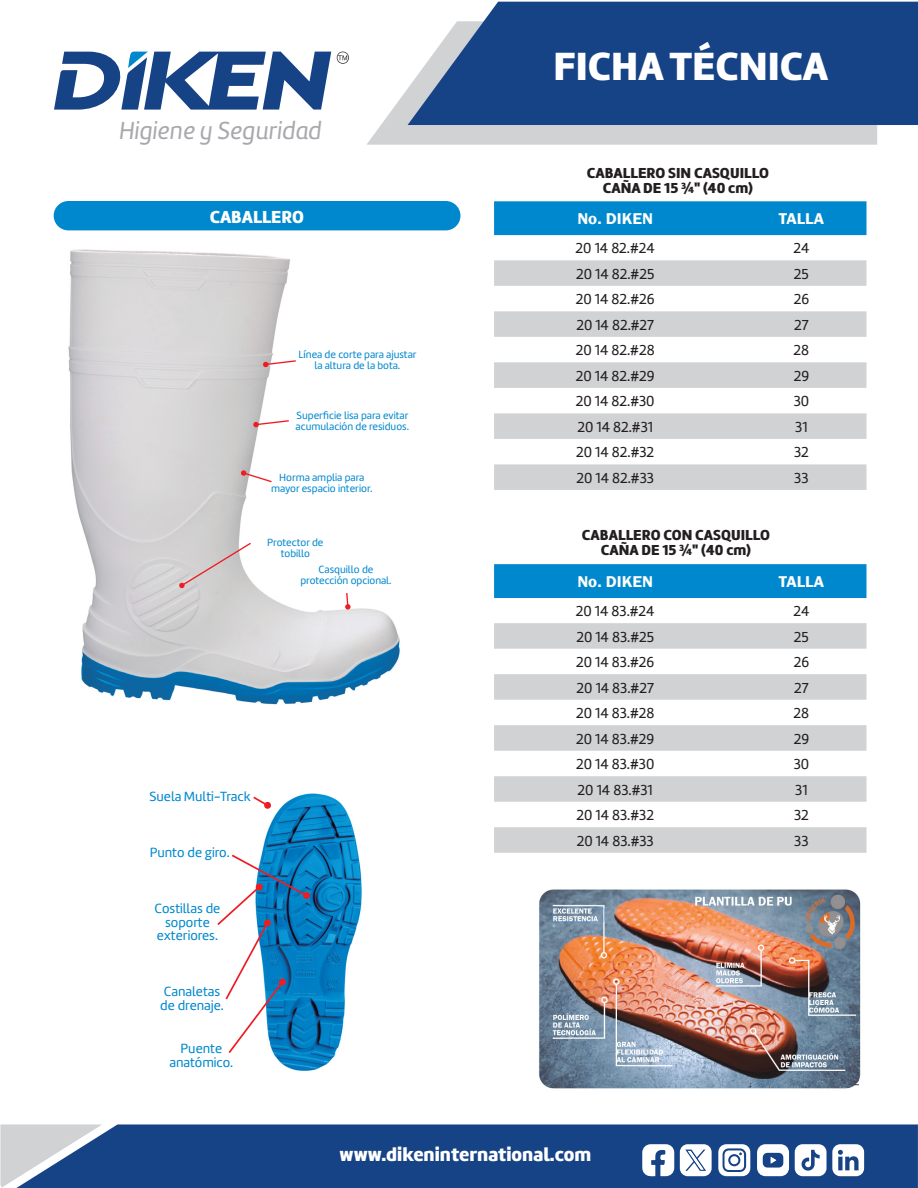
<style>
.page{position:relative;width:918px;height:1188px;background:#fff}
.page>*{position:absolute;margin:0;border:0;box-sizing:border-box;transform-origin:0 0}
.t1{font:40.8px "Amelia Basic Black";color:#fff}
.t2{font:25.5px "Amelia Basic Italic";color:#a8a9ad}
.t3{font:19.5px "Amelia Basic Black";color:#fff}
.t4{font:18px "Amelia Basic Black";color:#fff}
.t5{font:600 16.05px "Franklin Gothic";color:#fff;scale:1.05 1}
.NO__DIKEN{font:15px "Amelia Basic";color:#231f20}
.TEXTO_SOBRE_TABLA{font:15px "Amelia Basic Black";color:#231f20}
.Letras_Azules{font:13.8px/13.8px "Amelia Basic";color:#0088ce;text-align:center}
.Letras_Azules-2{font:10.8px/10.8px "Amelia Basic";color:#0088ce;text-align:center}
</style>
<div class="page">
<svg style="left:367px;top:88px;width:510px;height:57px;background:#d5d6d8"></svg>
<svg style="left:408px;top:2px;width:510px;height:123px;background:#2b5490"></svg>
<div style="left:102px;top:1124px;width:816px;height:64px;background:#164386"></div>
<svg style="left:0;top:1124px;width:102px;height:64px;background:#95a6be"></svg>
<svg style="left:54px;top:51px;width:277px;height:59px"></svg>
<svg style="left:337px;top:52px;width:12px;height:12px"></svg>
<svg style="left:680px;top:1144px;width:32px;height:32px"></svg>
<svg style="left:642px;top:1144px;width:32px;height:32px"></svg>
<svg style="left:718px;top:1144px;width:32px;height:32px"></svg>
<div style="left:730px;top:1156px;width:8px;height:8px;background:#fff;border-radius:50%"></div>
<svg style="left:757px;top:1144px;width:32px;height:32px"></svg>
<svg style="left:795px;top:1144px;width:69px;height:32px"></svg>
<img style="left:262px;top:793px;width:100px;height:278px">
<img style="left:68px;top:249px;width:332px;height:456px">
<svg style="left:263px;top:359px;width:34px;height:9px"></svg>
<svg style="left:253px;top:419px;width:37px;height:9px"></svg>
<svg style="left:241px;top:470px;width:32px;height:13px"></svg>
<svg style="left:179px;top:541px;width:73px;height:47px;background:#d3cbcb"></svg>
<svg style="left:345px;top:592px;width:6px;height:18px"></svg>
<div style="left:494px;top:201px;width:373px;height:34px;background:#0088ce"></div>
<svg style="left:494px;top:235px;width:373px;height:1px"></svg>
<svg style="left:494px;top:260px;width:373px;height:179px;fill:#d1d2d4"></svg>
<div style="left:494px;top:464px;width:373px;height:26px;background:#d1d2d4"></div>
<div style="left:494px;top:564px;width:373px;height:34px;background:#0088ce"></div>
<svg style="left:494px;top:623px;width:373px;height:230px;fill:#d1d2d4"></svg>
<svg style="left:253px;top:795px;width:19px;height:14px"></svg>
<svg style="left:217px;top:853px;width:92px;height:202px"></svg>
<div style="left:279px;top:979px;width:7px;height:7px;background:#ee1d23;border-radius:50%"></div>
<div style="left:54px;top:201px;width:406px;height:29px;background:#0088ce;border-radius:15px"></div>
<img style="left:539px;top:889px;width:322px;height:200px">
<h2 class="t2" style="left:119px;top:116px;width:204px">Higiene y Seguridad</h2>
<p class="t4" style="left:210px;top:206px;width:96px">CABALLERO</p>
<p class="Letras_Azules-2" style="left:298px;top:349px;width:120px">Línea de corte para ajustar</p>
<p class="Letras_Azules-2" style="left:314px;top:360px;width:87px">la altura de la bota.</p>
<p class="Letras_Azules-2" style="left:296px;top:410px;width:115px;text-align:left">Superficie lisa para evitar acumulación de residuos.</p>
<p class="Letras_Azules-2" style="left:279px;top:472px;width:87px">Horma amplia para</p>
<p class="Letras_Azules-2" style="left:271px;top:483px;width:103px">mayor espacio interior.</p>
<p class="Letras_Azules-2" style="left:267px;top:537px;width:58px">Protector de tobillo</p>
<p class="Letras_Azules-2" style="left:300px;top:564px;width:93px">Casquillo de protección opcional.</p>
<p class="Letras_Azules" style="left:149px;top:790px;width:103px">Suela Multi-Track</p>
<p class="Letras_Azules" style="left:150px;top:846px;width:82px">Punto de giro.</p>
<p class="Letras_Azules" style="left:155px;top:901px;width:67px">Costillas de soporte exteriores.</p>
<p class="Letras_Azules" style="left:160px;top:985px;width:65px;text-align:left">Canaletas de drenaje.</p>
<p class="Letras_Azules" style="left:181px;top:1041px;width:43px">Puente</p>
<p class="Letras_Azules" style="left:169px;top:1055px;width:65px">anatómico.</p>
<h1 class="t1" style="left:553px;top:41px;width:276px">FICHA TÉCNICA</h1>
<p class="TEXTO_SOBRE_TABLA" style="left:587px;top:164px;width:184px">CABALLERO SIN CASQUILLO</p>
<p class="TEXTO_SOBRE_TABLA" style="left:603px;top:179px;width:152px">CAÑA DE 15 ¾" (40 cm)</p>
<p class="t5" style="left:577px;top:209px;width:74px">No. DIKEN</p>
<p class="t5" style="left:779px;top:209px;width:44px">TALLA</p>
<p class="NO__DIKEN" style="left:576px;top:240px;width:81px">20 14 82.#24</p>
<p class="NO__DIKEN" style="left:793px;top:240px;width:17px">24</p>
<p class="NO__DIKEN" style="left:576px;top:265px;width:80px">20 14 82.#25</p>
<p class="NO__DIKEN" style="left:794px;top:265px;width:17px">25</p>
<p class="NO__DIKEN" style="left:576px;top:291px;width:80px">20 14 82.#26</p>
<p class="NO__DIKEN" style="left:794px;top:291px;width:17px">26</p>
<p class="NO__DIKEN" style="left:576px;top:316px;width:79px">20 14 82.#27</p>
<p class="NO__DIKEN" style="left:794px;top:316px;width:16px">27</p>
<p class="NO__DIKEN" style="left:576px;top:342px;width:80px">20 14 82.#28</p>
<p class="NO__DIKEN" style="left:794px;top:342px;width:17px">28</p>
<p class="NO__DIKEN" style="left:576px;top:367px;width:80px">20 14 82.#29</p>
<p class="NO__DIKEN" style="left:794px;top:367px;width:17px">29</p>
<p class="NO__DIKEN" style="left:576px;top:393px;width:80px">20 14 82.#30</p>
<p class="NO__DIKEN" style="left:794px;top:393px;width:17px">30</p>
<p class="NO__DIKEN" style="left:577px;top:418px;width:77px">20 14 82.#31</p>
<p class="NO__DIKEN" style="left:795px;top:418px;width:14px">31</p>
<p class="NO__DIKEN" style="left:576px;top:444px;width:80px">20 14 82.#32</p>
<p class="NO__DIKEN" style="left:794px;top:444px;width:16px">32</p>
<p class="NO__DIKEN" style="left:576px;top:469px;width:79px">20 14 82.#33</p>
<p class="NO__DIKEN" style="left:794px;top:469px;width:16px">33</p>
<p class="TEXTO_SOBRE_TABLA" style="left:582px;top:525px;width:190px">CABALLERO CON CASQUILLO</p>
<p class="TEXTO_SOBRE_TABLA" style="left:601px;top:540px;width:152px">CAÑA DE 15 ¾" (40 cm)</p>
<p class="t5" style="left:577px;top:572px;width:74px">No. DIKEN</p>
<p class="t5" style="left:779px;top:572px;width:44px">TALLA</p>
<p class="NO__DIKEN" style="left:576px;top:602px;width:80px">20 14 83.#24</p>
<p class="NO__DIKEN" style="left:793px;top:602px;width:17px">24</p>
<p class="NO__DIKEN" style="left:576px;top:628px;width:79px">20 14 83.#25</p>
<p class="NO__DIKEN" style="left:794px;top:628px;width:17px">25</p>
<p class="NO__DIKEN" style="left:576px;top:653px;width:80px">20 14 83.#26</p>
<p class="NO__DIKEN" style="left:794px;top:653px;width:17px">26</p>
<p class="NO__DIKEN" style="left:577px;top:679px;width:79px">20 14 83.#27</p>
<p class="NO__DIKEN" style="left:794px;top:679px;width:16px">27</p>
<p class="NO__DIKEN" style="left:576px;top:704px;width:80px">20 14 83.#28</p>
<p class="NO__DIKEN" style="left:794px;top:704px;width:17px">28</p>
<p class="NO__DIKEN" style="left:576px;top:730px;width:80px">20 14 83.#29</p>
<p class="NO__DIKEN" style="left:794px;top:730px;width:17px">29</p>
<p class="NO__DIKEN" style="left:576px;top:755px;width:80px">20 14 83.#30</p>
<p class="NO__DIKEN" style="left:794px;top:755px;width:17px">30</p>
<p class="NO__DIKEN" style="left:578px;top:781px;width:77px">20 14 83.#31</p>
<p class="NO__DIKEN" style="left:795px;top:781px;width:14px">31</p>
<p class="NO__DIKEN" style="left:576px;top:807px;width:79px">20 14 83.#32</p>
<p class="NO__DIKEN" style="left:794px;top:807px;width:16px">32</p>
<p class="NO__DIKEN" style="left:577px;top:832px;width:79px">20 14 83.#33</p>
<p class="NO__DIKEN" style="left:794px;top:832px;width:16px">33</p>
<h3 class="t3" style="left:340px;top:1143px;width:253px">www.dikeninternational.com</h3>
</div>
